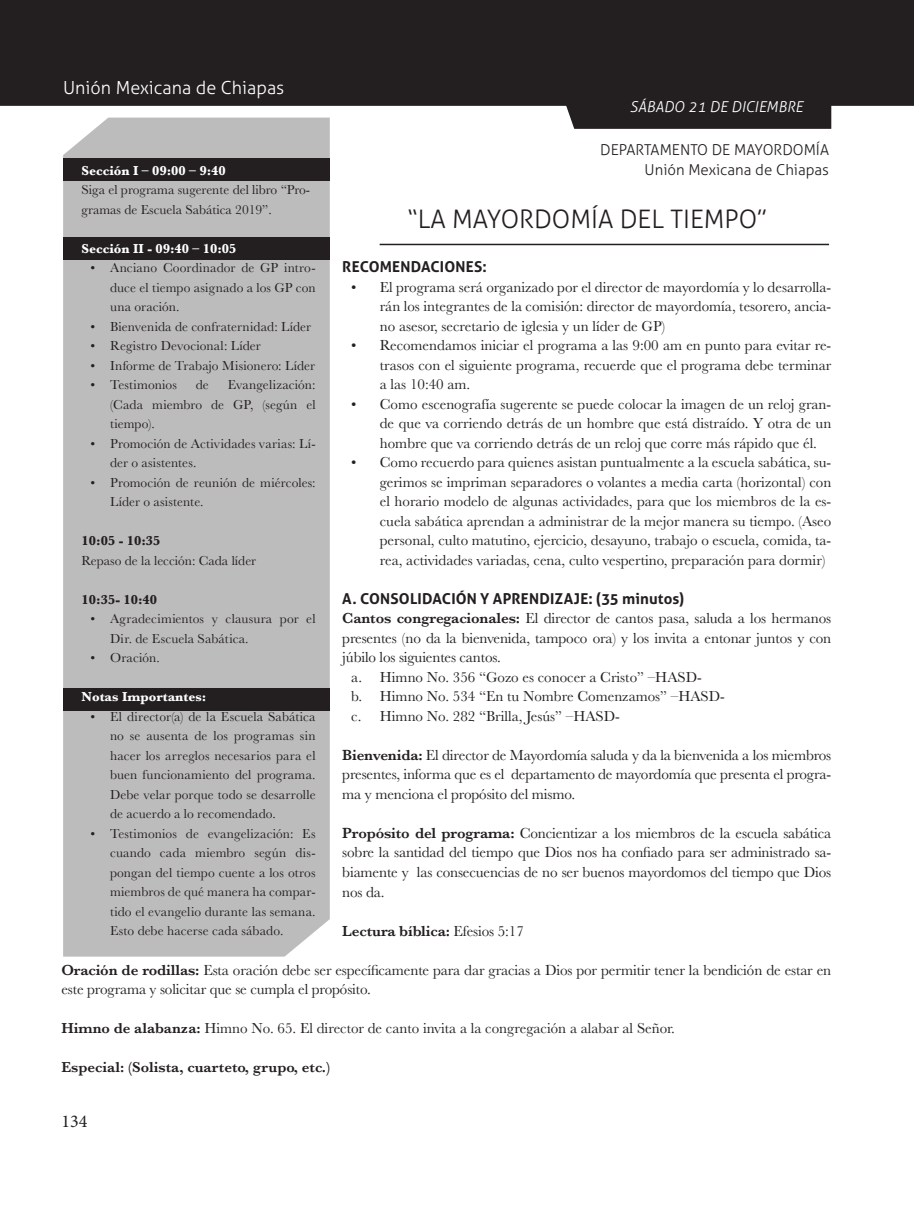
<style>
.page{position:relative;width:914px;height:1218px;background:#fff}
.page>*{position:absolute;margin:0;border:0;box-sizing:border-box;transform-origin:0 0}
.t1{font:300 25.5px "Aller";color:#231f20}
.t2{font:300 18px "Aller";color:#fff}
.t3{font:18px "Minion Pro";color:#231f20}
.t4{font:15.15px/19.5px "Baskerville";letter-spacing:-.01em;color:#231f20;text-align:justify}
.t5{font:600 15.15px "Baskerville";letter-spacing:-.01em;color:#231f20}
.t6{font:15px/19.5px "Baskerville";color:#231f20;text-align:justify}
.t7{font:700 15px "Aller";letter-spacing:.015em;color:#231f20}
.t8{font:300 15px/19.5px "Aller";color:#231f20;text-align:right}
.t9{font:600 15px "Baskerville";color:#231f20}
.t10{font:italic 300 15px "Aller";color:#fff}
.t11{font:13.5px/19.5px "Baskerville";letter-spacing:.005em;color:#231f20}
.t12{font:700 13.5px "Baskerville";color:#fff}
.t13{font:700 13.5px "Baskerville";color:#231f20}
.s1{font-weight:600}
.s2{font-weight:400}
</style>
<div class="page">
<div style="left:63px;top:117px;width:267px;height:839px;background:#bdbcbc"></div>
<div style="left:63px;top:158px;width:267px;height:23px;background:#231f20"></div>
<div style="left:63px;top:237px;width:267px;height:23px;background:#231f20"></div>
<div style="left:63px;top:688px;width:267px;height:22px;background:#231f20"></div>
<div style="left:0;top:0;width:913px;height:106px;background:#231f20"></div>
<div style="left:554px;top:72px;width:277px;height:57px;background:#231f20"></div>
<hr style="left:379px;top:244px;width:449px;height:1px;background:#231f20">
<p class="t2" style="left:63px;top:77px;width:223px">Unión Mexicana de Chiapas</p>
<p class="t10" style="left:629px;top:98px;width:175px">SÁBADO 21 DE DICIEMBRE</p>
<p class="t8" style="left:600px;top:140px;width:230px">DEPARTAMENTO DE MAYORDOMÍA<br>Unión Mexicana de Chiapas</p>
<h1 class="t1" style="left:407px;top:204px;width:361px">“LA MAYORDOMÍA DEL TIEMPO”</h1>
<p class="t7" style="left:342px;top:257px;width:146px">RECOMENDACIONES:</p>
<p class="t6" style="left:379px;top:277px;width:453px;text-indent:-28px">• El programa será organizado por el director de mayordomía y lo desarrolla&shy;rán los integrantes de la comisión: director de mayordomía, tesorero, ancia&shy;no asesor, secretario de iglesia y un líder de GP)</p>
<p class="t6" style="left:379px;top:336px;width:453px;text-indent:-28px">• Recomendamos iniciar el programa a las 9:00 am en punto para evitar re&shy;trasos con el siguiente programa, recuerde que el programa debe terminar a las 10:40 am.</p>
<p class="t6" style="left:379px;top:394px;width:453px;text-indent:-28px">• Como escenografía sugerente se puede colocar la imagen de un reloj gran&shy;de que va corriendo detrás de un hombre que está distraído. Y otra de un hombre que va corriendo detrás de un reloj que corre más rápido que él.</p>
<p class="t6" style="left:379px;top:453px;width:453px;text-indent:-28px">• Como recuerdo para quienes asistan puntualmente a la escuela sabática, su&shy;gerimos se impriman separadores o volantes a media carta (horizontal) con el horario modelo de algunas actividades, para que los miembros de la es&shy;cuela sabática aprendan a administrar de la mejor manera su tiempo. (Aseo personal, culto matutino, ejercicio, desayuno, trabajo o escuela, comida, ta&shy;rea, actividades variadas, cena, culto vespertino, preparación para dormir)</p>
<p class="t7" style="left:342px;top:589px;width:343px">A. CONSOLIDACIÓN Y APRENDIZAJE: (35 minutos)</p>
<p class="t4" style="left:342px;top:608px;width:490px"><span class="s1">Cantos congregacionales:</span> El director de cantos pasa, saluda a los hermanos presentes (no da la bienvenida, tampoco ora) y los invita a entonar juntos y con júbilo los siguientes cantos.</p>
<p class="t6" style="left:351px;top:667px;width:375px;text-align:left">a. Himno No. 356 “Gozo es conocer a Cristo” –HASD-<br>b. Himno No. 534 “En tu Nombre Comenzamos” –HASD&shy;c. Himno No. 282 “Brilla, Jesús” –HASD-</p>
<p class="t4" style="left:342px;top:745px;width:490px"><span class="s1">Bienvenida:</span> El director de Mayordomía saluda y da la bienvenida a los miembros presentes, informa que es el departamento de mayordomía que presenta el progra&shy;ma y menciona el propósito del mismo.</p>
<p class="t4" style="left:342px;top:823px;width:490px"><span class="s1">Propósito del programa:</span> Concientizar a los miembros de la escuela sabática sobre la santidad del tiempo que Dios nos ha confiado para ser administrado sa&shy;biamente y las consecuencias de no ser buenos mayordomos del tiempo que Dios nos da.</p>
<p class="t5" style="left:342px;top:919px;width:183px">Lectura bíblica: <span class="s2">Efesios 5:17</span></p>
<p class="t4" style="left:61px;top:959px;width:771px"><span class="s1">Oración de rodillas:</span> Esta oración debe ser específicamente para dar gracias a Dios por permitir tener la bendición de estar en este programa y solicitar que se cumpla el propósito.</p>
<p class="t6" style="left:61px;top:1018px;width:614px"><span class="s1">Himno de alabanza:</span> Himno No. 65. El director de canto invita a la congregación a alabar al Señor.</p>
<p class="t9" style="left:61px;top:1056px;width:270px">Especial: (Solista, cuarteto, grupo, etc.)</p>
<p class="t12" style="left:81px;top:161px;width:146px">Sección I – 09:00 – 9:40</p>
<p class="t11" style="left:81px;top:180px;width:230px">Siga el programa sugerente del libro “Pro&shy;gramas de Escuela Sabática 2019”.</p>
<p class="t12" style="left:81px;top:239px;width:156px">Sección II - 09:40 – 10:05</p>
<p class="t11" style="left:110px;top:258px;width:207px;text-align:justify;text-indent:-19px">• Anciano Coordinador de GP intro&shy;duce el tiempo asignado a los GP con una oración.</p>
<p class="t11" style="left:90px;top:316px;width:222px">• Bienvenida de confraternidad: Líder</p>
<p class="t11" style="left:90px;top:336px;width:172px">• Registro Devocional: Líder</p>
<p class="t11" style="left:90px;top:355px;width:226px">• Informe de Trabajo Misionero: Líder</p>
<p class="t11" style="left:90px;top:375px;width:88px">• Testimonios</p>
<p class="t11" style="left:196px;top:375px;width:14px">de</p>
<p class="t11" style="left:110px;top:375px;width:207px;text-align:justify;text-indent:117px">Evangelización: (Cada miembro de GP, (según el tiempo).</p>
<p class="t11" style="left:110px;top:433px;width:207px;text-indent:-19px">• Promoción de Actividades varias: Lí&shy;der o asistentes.</p>
<p class="t11" style="left:110px;top:472px;width:207px;text-indent:-19px">• Promoción de reunión de miércoles:<br>Líder o asistente.</p>
<p class="t13" style="left:81px;top:531px;width:80px">10:05 - 10:35</p>
<p class="t11" style="left:81px;top:550px;width:176px">Repaso de la lección: Cada líder</p>
<p class="t13" style="left:81px;top:590px;width:77px">10:35- 10:40</p>
<p class="t11" style="left:110px;top:609px;width:207px;text-indent:-19px">• Agradecimientos y clausura por el<br>Dir. de Escuela Sabática.</p>
<p class="t11" style="left:90px;top:648px;width:71px">• Oración.</p>
<p class="t12" style="left:81px;top:687px;width:126px">Notas Importantes:</p>
<p class="t11" style="left:110px;top:706px;width:207px;text-align:justify;text-indent:-19px">• El director(a) de la Escuela Sabática no se ausenta de los programas sin hacer los arreglos necesarios para el buen funcionamiento del programa.<br>Debe velar porque todo se desarrolle de acuerdo a lo recomendado.</p>
<p class="t11" style="left:110px;top:823px;width:207px;text-align:justify;text-indent:-19px">• Testimonios de evangelización: Es cuando cada miembro según dis&shy;pongan del tiempo cuente a los otros miembros de qué manera ha compar&shy;tido el evangelio durante las semana.<br>Esto debe hacerse cada sábado.</p>
<p class="t3" style="left:61px;top:1109px;width:27px">134</p>
</div>
